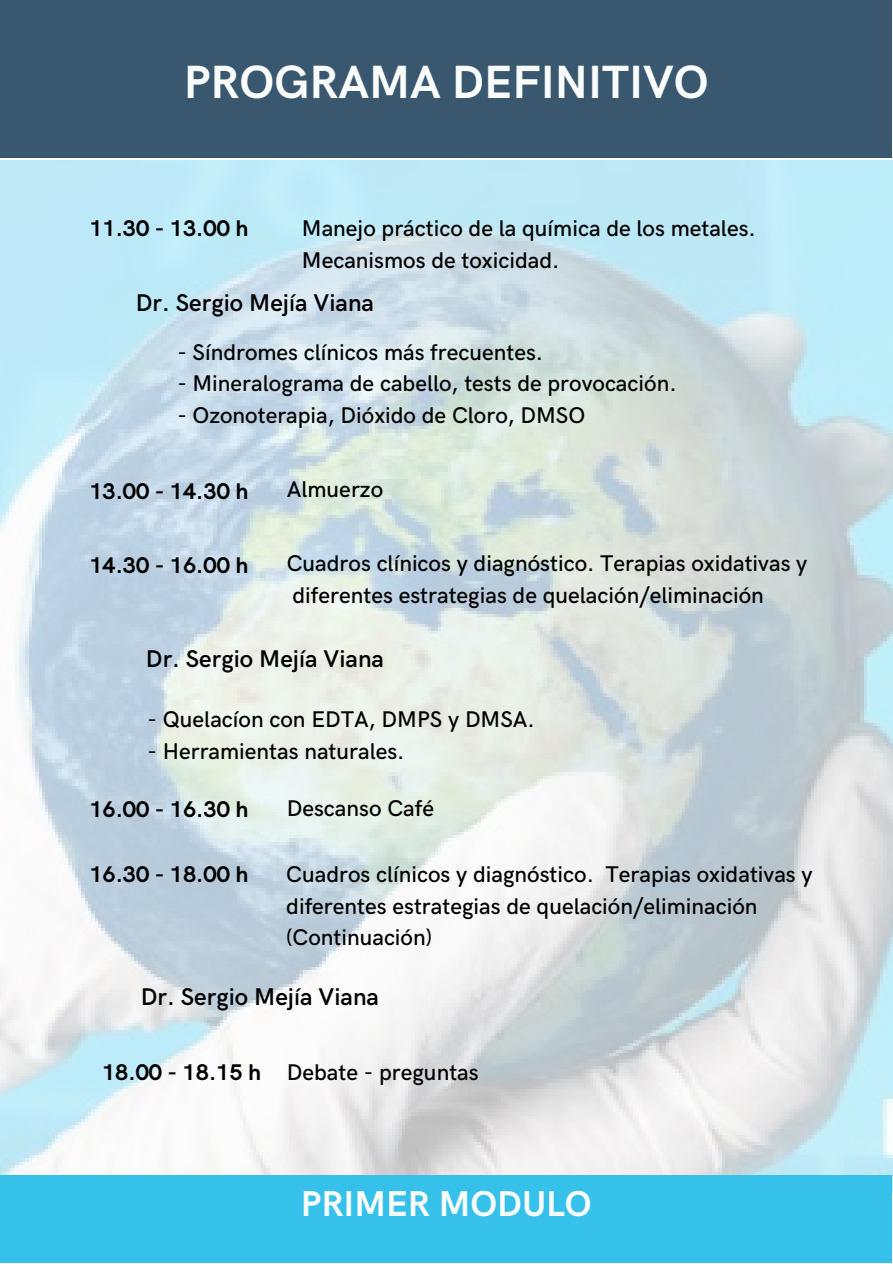
<style>
.page{position:relative;width:893px;height:1264px;background:#fff}
.page>*{position:absolute;margin:0;border:0;box-sizing:border-box;transform-origin:0 0}
.t1{font:700 46.8px "HK Grotesk";color:#f9fcfb}
.t2{font:700 36px "HK Grotesk";color:#f9fcfb}
.t3{font:600 24.3px "HK Grotesk";color:#000}
.t4{font:500 22.8px/31.5px "HK Grotesk";color:#000}
.t5{font:700 22.8px "HK Grotesk";color:#000}
.s1{font-weight:700}
</style>
<div class="page">
<div style="left:0;top:0;width:891px;height:158px;background:#395870"></div>
<img style="left:0;top:160px;width:892px;height:1032px">
<div style="left:0;top:1175px;width:891px;height:87px;background:#36c1ea"></div>
<h1 class="t1" style="left:184px;top:55px;width:526px">PROGRAMA DEFINITIVO</h1>
<p class="t5" style="left:89px;top:216px;width:160px">11.30 - 13.00 h</p>
<p class="t4" style="left:302px;top:214px;width:455px">Manejo práctico de la química de los metales.<br>Mecanismos de toxicidad.</p>
<p class="t3" style="left:136px;top:289px;width:239px">Dr. Sergio Mejía Viana</p>
<p class="t4" style="left:177px;top:337px;width:367px">- Síndromes clínicos más frecuentes.</p>
<p class="t4" style="left:177px;top:369px;width:500px">- Mineralograma de cabello, tests de provocación.</p>
<p class="t4" style="left:177px;top:400px;width:409px">- Ozonoterapia, Dióxido de Cloro, DMSO</p>
<p class="t5" style="left:89px;top:478px;width:160px">13.00 - 14.30 h</p>
<p class="t4" style="left:287px;top:474px;width:98px">Almuerzo</p>
<p class="t5" style="left:89px;top:552px;width:160px">14.30 - 16.00 h</p>
<p class="t4" style="left:287px;top:549px;width:522px">Cuadros clínicos y diagnóstico. Terapias oxidativas y diferentes estrategias de quelación/eliminación</p>
<p class="t3" style="left:146px;top:645px;width:239px">Dr. Sergio Mejía Viana</p>
<p class="t4" style="left:147px;top:704px;width:389px">- Quelacíon con EDTA, DMPS y DMSA.</p>
<p class="t4" style="left:147px;top:736px;width:258px">- Herramientas naturales.</p>
<p class="t5" style="left:89px;top:796px;width:160px">16.00 - 16.30 h</p>
<p class="t4" style="left:287px;top:793px;width:149px">Descanso Café</p>
<p class="t5" style="left:89px;top:862px;width:160px">16.30 - 18.00 h</p>
<p class="t4" style="left:286px;top:859px;width:528px">Cuadros clínicos y diagnóstico. Terapias oxidativas y diferentes estrategias de quelación/eliminación (Continuación)</p>
<p class="t3" style="left:141px;top:983px;width:239px">Dr. Sergio Mejía Viana</p>
<p class="t4" style="left:102px;top:1057px;width:378px"><span class="s1">18.00 - 18.15 h</span> Debate - preguntas</p>
<h2 class="t2" style="left:301px;top:1183px;width:292px">PRIMER MODULO</h2>
</div>
